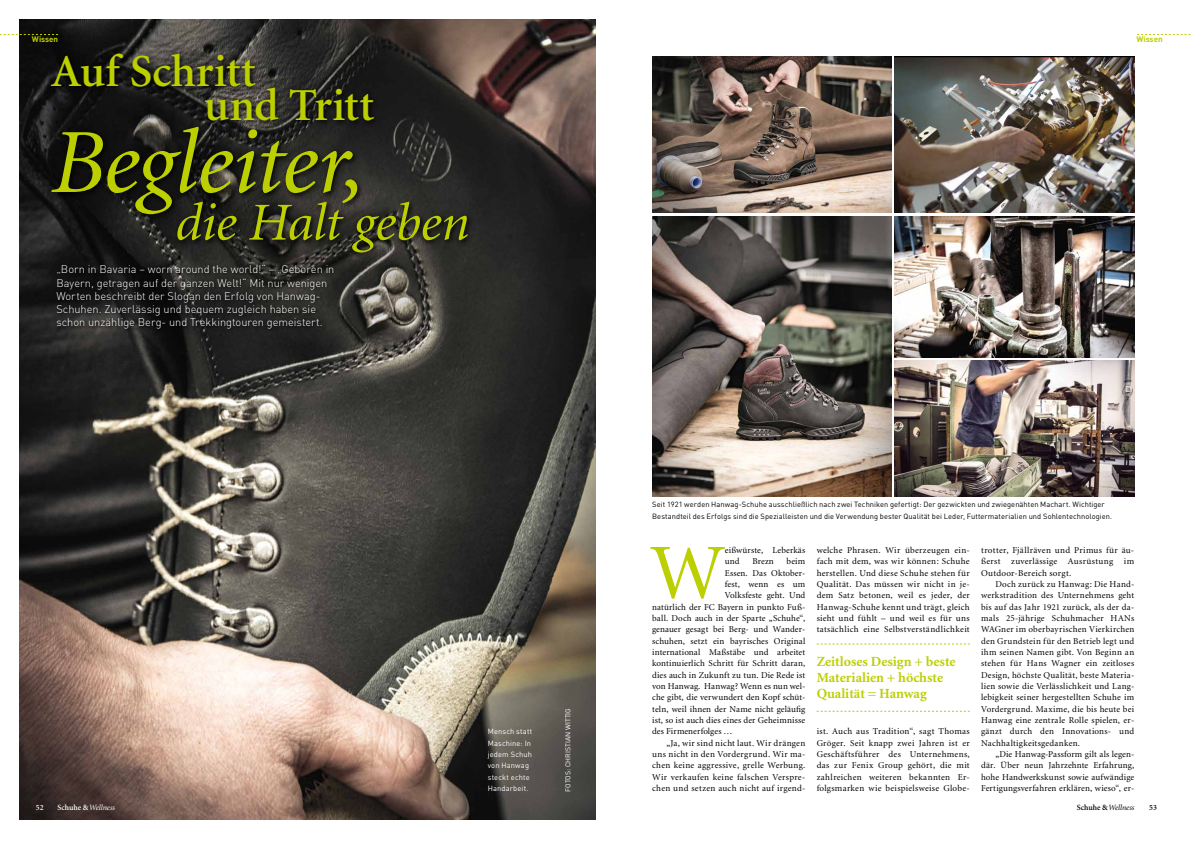
<style>
.page{position:relative;width:1191px;height:842px;background:#fff}
.page>*{position:absolute;margin:0;border:0;box-sizing:border-box;transform-origin:0 0}
.t1{font:italic 91.9px "Minion";letter-spacing:-.015em;color:#bccf00}
.t2{font:78.8px "Minion";color:#bccf00}
.t3{font:italic 53.5px "Minion";letter-spacing:-.01em;color:#bccf00}
.t4{font:600 45.8px/34px "Minion";color:#bccf00}
.t5{font:700 14px/16px "Minion";color:#bccf00}
.t6{font:300 11px/13.2px "DIN";color:#fff}
.t7{font:9px/11.3px "Minion";letter-spacing:.02em;color:#000;text-align:justify}
.t8{font:italic 8px "Minion";color:#fff}
.t9{font:italic 8px "Minion";color:#000}
.t10{font:700 8px "DIN";color:#bccf00}
.t11{font:600 8px "Minion";color:#fff}
.t12{font:600 8px "Minion";color:#000}
.t13{font:7.5px/11.3px "DIN";letter-spacing:.01em;color:#000}
.t14{font:7.5px/11.3px "DIN";letter-spacing:.02em;color:#fff}
.t15{font:7px "DIN";color:#fff}
.s1{font-weight:600;font-style:normal}
</style>
<div class="page">
<img style="left:20px;top:20px;width:575px;height:799px">
<img style="left:652px;top:57px;width:239px;height:156px">
<img style="left:895px;top:57px;width:239px;height:156px">
<img style="left:652px;top:216px;width:239px;height:280px">
<img style="left:895px;top:216px;width:239px;height:141px">
<img style="left:895px;top:361px;width:239px;height:135px">
<svg style="left:0;top:34px;width:58px;height:1px"></svg>
<svg style="left:1137px;top:34px;width:54px;height:1px"></svg>
<svg style="left:55px;top:263px;width:283px;height:70px;background:#20201e"></svg>
<svg style="left:816px;top:643px;width:153px;height:1px"></svg>
<svg style="left:48px;top:50px;width:426px;height:210px;background:#222220"></svg>
<svg style="left:816px;top:711px;width:153px;height:1px"></svg>
<p class="t10" style="left:32px;top:34px;width:28px">Wissen</p>
<p class="t10" style="left:1136px;top:34px;width:28px">Wissen</p>
<h3 class="t4" style="left:204px;top:56px;width:172px;text-indent:-153px">Auf Schritt<br>und Tritt</h3>
<h1 class="t1" style="left:51px;top:117px;width:315px">Begleiter,</h1>
<h3 class="t3" style="left:175px;top:196px;width:296px">die Halt geben</h3>
<p class="t6" style="left:56px;top:262px;width:280px">„Born in Bavaria – worn around the world!“ – „Geboren in Bayern, getragen auf der ganzen Welt!“ Mit nur wenigen Worten beschreibt der Slogan den Erfolg von Hanwag-Schuhen. Zuverlässig und bequem zugleich haben sie schon unzählige Berg- und Trekkingtouren gemeistert.</p>
<p class="t14" style="left:488px;top:726px;width:46px">Mensch statt<br>Maschine: In jedem Schuh von Hanwag steckt echte<br>Handarbeit.</p>
<p class="t15" style="left:564px;top:792px;width:85px;rotate:-90deg">FOTOS: CHRISTIAN WITTIG</p>
<p class="t13" style="left:652px;top:499px;width:461px">Seit 1921 werden Hanwag-Schuhe ausschließlich nach zwei Techniken gefertigt: Der gezwickten und zwiegenähten Machart. Wichtiger<br>Bestandteil des Erfolgs sind die Spezialleisten und die Verwendung bester Qualität bei Leder, Futtermaterialien und Sohlentechnologien.</p>
<h2 class="t2" style="left:650px;top:534px;width:76px">W</h2>
<p class="t7" style="left:725px;top:545px;width:82px">eißwürste, Leberkäs und</p>
<p class="t7" style="left:752px;top:556px;width:23px">Brezn</p>
<p class="t7" style="left:786px;top:556px;width:20px">beim</p>
<p class="t7" style="left:725px;top:567px;width:82px">Essen. Das Oktober-</p>
<p class="t7" style="left:725px;top:579px;width:82px">fest, wenn es um</p>
<p class="t7" style="left:725px;top:590px;width:82px">Volksfeste geht. Und</p>
<p class="t7" style="left:652px;top:601px;width:155px">natürlich der FC Bayern in punkto Fuß-</p>
<p class="t7" style="left:652px;top:613px;width:155px">ball. Doch auch in der Sparte „Schuhe“,</p>
<p class="t7" style="left:652px;top:624px;width:155px">genauer gesagt bei Berg- und Wander-</p>
<p class="t7" style="left:652px;top:635px;width:155px">schuhen, setzt ein bayrisches Original</p>
<p class="t7" style="left:652px;top:647px;width:155px">international Maßstäbe und arbeitet</p>
<p class="t7" style="left:652px;top:658px;width:155px">kontinuierlich Schritt für Schritt daran,</p>
<p class="t7" style="left:652px;top:669px;width:155px">dies auch in Zukunft zu tun. Die Rede ist</p>
<p class="t7" style="left:652px;top:681px;width:155px">von Hanwag. Hanwag? Wenn es nun wel-</p>
<p class="t7" style="left:652px;top:692px;width:155px">che gibt, die verwundert den Kopf schüt-</p>
<p class="t7" style="left:652px;top:703px;width:155px">teln, weil ihnen der Name nicht geläufig</p>
<p class="t7" style="left:652px;top:715px;width:155px">ist, so ist auch dies eines der Geheimnisse</p>
<p class="t7" style="left:652px;top:726px;width:82px">des Firmenerfolges …</p>
<p class="t7" style="left:666px;top:737px;width:140px">„Ja, wir sind nicht laut. Wir drängen</p>
<p class="t7" style="left:652px;top:749px;width:155px">uns nicht in den Vordergrund. Wir ma-</p>
<p class="t7" style="left:652px;top:760px;width:155px">chen keine aggressive, grelle Werbung.</p>
<p class="t7" style="left:652px;top:771px;width:155px">Wir verkaufen keine falschen Verspre-</p>
<p class="t7" style="left:652px;top:783px;width:155px">chen und setzen auch nicht auf irgend-</p>
<p class="t7" style="left:816px;top:545px;width:155px">welche Phrasen. Wir überzeugen ein&shy;fach mit dem, was wir können: Schuhe herstellen. Und diese Schuhe stehen für Qualität. Das müssen wir nicht in je&shy;dem Satz betonen, weil es jeder, der Hanwag-Schuhe kennt und trägt, gleich sieht und fühlt – und weil es für uns tatsächlich eine Selbstverständlichkeit</p>
<h3 class="t5" style="left:816px;top:654px;width:140px">Zeitloses Design + beste<br>Materialien + höchste<br>Qualität = Hanwag</h3>
<p class="t7" style="left:816px;top:726px;width:155px">ist. Auch aus Tradition“, sagt Thomas Gröger. Seit knapp zwei Jahren ist er Geschäftsführer des Unternehmens, das zur Fenix Group gehört, die mit zahlreichen weiteren bekannten Er&shy;folgsmarken wie beispielsweise Globe-</p>
<p class="t7" style="left:981px;top:545px;width:155px">trotter, Fjällräven und Primus für äu&shy;ßerst zuverlässige Ausrüstung im Outdoor-Bereich sorgt.</p>
<p class="t7" style="left:981px;top:579px;width:155px;text-indent:14px">Doch zurück zu Hanwag: Die Hand&shy;werkstradition des Unternehmens geht bis auf das Jahr 1921 zurück, als der da&shy;mals 25-jährige Schuhmacher HANs WAGner im oberbayrischen Vierkirchen den Grundstein für den Betrieb legt und ihm seinen Namen gibt. Von Beginn an stehen für Hans Wagner ein zeitloses Design, höchste Qualität, beste Materia&shy;lien sowie die Verlässlichkeit und Lang&shy;lebigkeit seiner hergestellten Schuhe im Vordergrund. Maxime, die bis heute bei Hanwag eine zentrale Rolle spielen, er&shy;gänzt durch den Innovations- und Nachhaltigkeitsgedanken.</p>
<p class="t7" style="left:981px;top:749px;width:155px;text-indent:14px">„Die Hanwag-Passform gilt als legen&shy;där. Über neun Jahrzehnte Erfahrung, hohe Handwerkskunst sowie aufwändige Fertigungsverfahren erklären, wieso“, er-</p>
<p class="t11" style="left:36px;top:804px;width:9px">52</p>
<p class="t8" style="left:58px;top:804px;width:59px"><span class="s1">Schuhe &amp;</span> Wellness</p>
<p class="t9" style="left:1077px;top:804px;width:59px"><span class="s1">Schuhe &amp;</span> Wellness</p>
<p class="t12" style="left:1149px;top:804px;width:9px">53</p>
</div>
